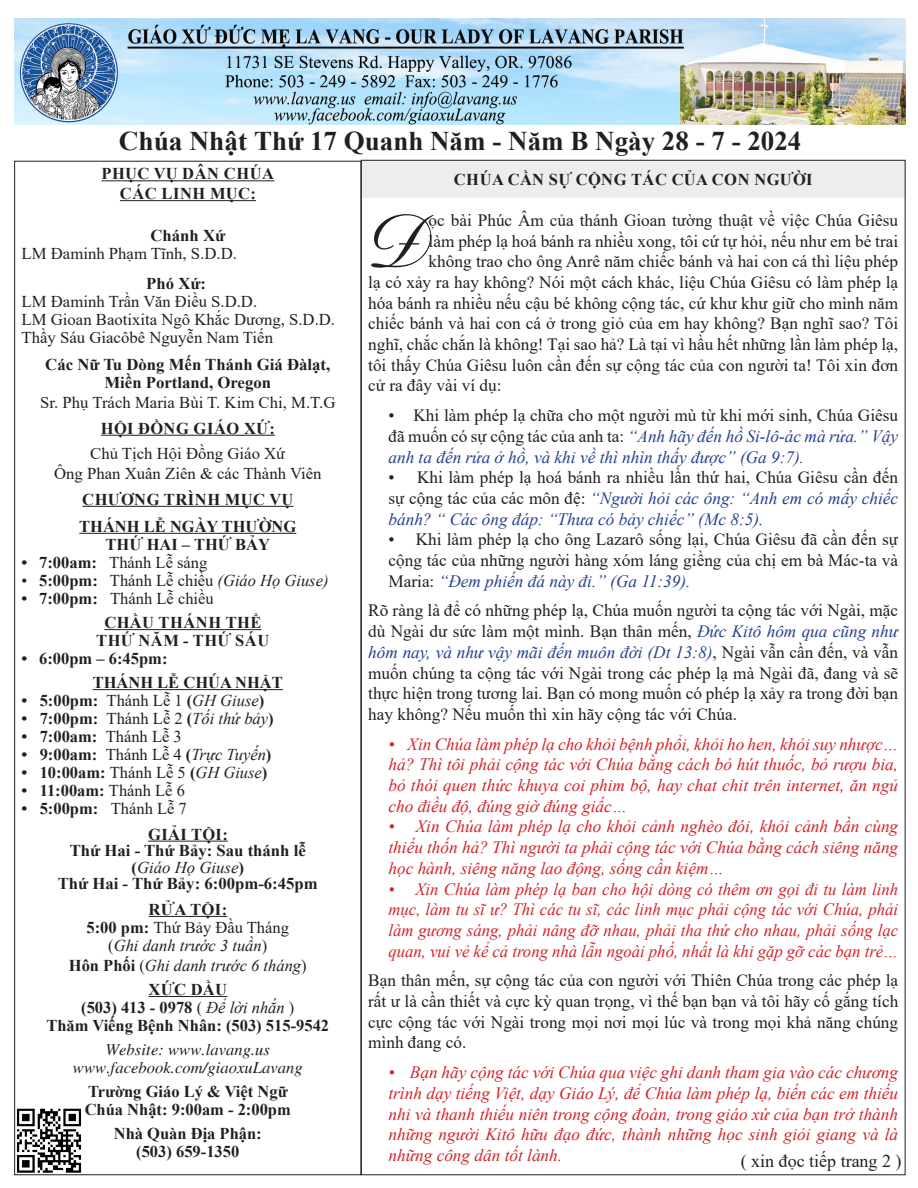
<style>
.page{position:relative;width:918px;height:1188px;background:#fff}
.page>*{position:absolute;margin:0;border:0;box-sizing:border-box;transform-origin:0 0}
.t1{font:74.4px "UVN Ke Chuyen 3";color:#231f20}
.t2{font:700 27px "Times New Roman";color:#231f20}
.t3{font:18px "Times New Roman";color:#231f20}
.t4{font:17.25px/20.7px "Times New Roman";color:#231f20;text-align:justify}
.t5{font:italic 17.25px/20.7px "Times New Roman";color:#d1232a;text-align:justify}
.t6{font:700 16.5px "Times New Roman";color:#231f20}
.t7{font:16.5px "Times New Roman";color:#231f20}
.t8{font:700 16.5px/24px "Times New Roman";letter-spacing:.035em;color:#231f20}
.t9{font:italic 16.5px "Times New Roman";color:#231f20}
.t10{font:16.5px "VNI Times Italic";color:#231f20}
.t11{font:700 16.5px "Times New Roman";letter-spacing:.02em;color:#231f20}
.t12{font:700 16.5px "Times New Roman";letter-spacing:.025em;color:#231f20}
.s1{font-weight:700}
.s2{font-style:italic}
.s3{font-weight:400}
.s4{font-weight:400;font-style:italic}
.s5{font-weight:700;font-style:normal}
.s6{font-style:normal}
.s7{font-style:italic;color:#253f8e}
</style>
<div class="page">
<div style="left:362px;top:162px;width:544px;height:36px;background:#ededed"></div>
<hr style="left:101px;top:180px;width:173px;height:1px;background:#231f20">
<hr style="left:120px;top:200px;width:136px;height:1px;background:#231f20">
<hr style="left:101px;top:435px;width:174px;height:1px;background:#231f20">
<hr style="left:82px;top:506px;width:212px;height:1px;background:#231f20">
<hr style="left:79px;top:533px;width:217px;height:1px;background:#231f20">
<hr style="left:104px;top:629px;width:157px;height:1px;background:#231f20">
<hr style="left:93px;top:689px;width:190px;height:1px;background:#231f20">
<hr style="left:148px;top:841px;width:80px;height:1px;background:#231f20">
<hr style="left:149px;top:916px;width:78px;height:1px;background:#231f20">
<hr style="left:149px;top:996px;width:78px;height:1px;background:#231f20">
<img style="left:15px;top:18px;width:891px;height:106px">
<img style="left:14px;top:1107px;width:71px;height:69px">
<p class="t2" style="left:119px;top:121px;width:684px">Chúa Nhật Thứ 17 Quanh Năm - Năm B Ngày 28 - 7 - 2024</p>
<p class="t11" style="left:454px;top:168px;width:360px">CHÚA CẦN SỰ CỘNG TÁC CỦA CON NGƯỜI</p>
<p class="t1" style="left:368px;top:186px;width:62px">Đ</p>
<p class="t8" style="left:101px;top:161px;width:174px">PHỤC VỤ DÂN CHÚA</p>
<p class="t8" style="left:120px;top:181px;width:137px">CÁC LINH MỤC:</p>
<p class="t6" style="left:150px;top:224px;width:76px">Chánh Xứ</p>
<p class="t7" style="left:22px;top:242px;width:217px">LM Đaminh Phạm Tĩnh, S.D.D.</p>
<p class="t6" style="left:146px;top:272px;width:61px">Phó Xứ:</p>
<p class="t7" style="left:22px;top:290px;width:237px">LM Đaminh Trần Văn Điều S.D.D.</p>
<p class="t7" style="left:22px;top:308px;width:315px">LM Gioan Baotixita Ngô Khắc Dương, S.D.D.</p>
<p class="t7" style="left:22px;top:326px;width:253px">Thầy Sáu Giacôbê Nguyễn Nam Tiến</p>
<p class="t6" style="left:45px;top:353px;width:287px">Các Nữ Tu Dòng Mến Thánh Giá Đàlạt,</p>
<p class="t6" style="left:105px;top:371px;width:168px">Miền Portland, Oregon</p>
<p class="t7" style="left:40px;top:391px;width:297px">Sr. Phụ Trách Maria Bùi T. Kim Chi, M.T.G</p>
<p class="t11" style="left:101px;top:416px;width:175px">HỘI ĐỒNG GIÁO XỨ:</p>
<p class="t7" style="left:90px;top:442px;width:197px">Chủ Tịch Hội Đồng Giáo Xứ</p>
<p class="t7" style="left:54px;top:462px;width:269px">Ông Phan Xuân Ziên &amp; các Thành Viên</p>
<p class="t12" style="left:82px;top:487px;width:213px">CHƯƠNG TRÌNH MỤC VỤ</p>
<p class="t6" style="left:79px;top:514px;width:219px">THÁNH LỄ NGÀY THƯỜNG</p>
<p class="t6" style="left:106px;top:532px;width:166px">THỨ HAI – THỨ BẢY</p>
<p class="t7" style="left:22px;top:551px;width:187px"><span class="s1">• 7:00am:</span> Thánh Lễ sáng</p>
<p class="t7" style="left:22px;top:569px;width:308px">• <span class="s1">5:00pm:</span> Thánh Lễ chiều <span class="s2">(Giáo Họ Giuse)</span></p>
<p class="t8" style="left:104px;top:586px;width:159px;text-indent:-83px">• 7:00pm: <span class="s3">Thánh Lễ chiều<br></span>CHẦU THÁNH THỂ</p>
<p class="t8" style="left:96px;top:628px;width:175px">THỨ NĂM - THỨ SÁU</p>
<p class="t6" style="left:22px;top:646px;width:147px">• 6:00pm – 6:45pm:</p>
<p class="t6" style="left:93px;top:670px;width:192px">THÁNH LỄ CHÚA NHẬT</p>
<p class="t6" style="left:22px;top:688px;width:244px">• 5:00pm: <span class="s3">Thánh Lễ 1</span> (<span class="s4">GH Giuse</span>)</p>
<p class="t6" style="left:22px;top:706px;width:254px">• 7:00pm: <span class="s3">Thánh Lễ 2</span> (<span class="s4">Tối thứ bảy</span>)</p>
<p class="t6" style="left:22px;top:724px;width:162px">• 7:00am: <span class="s3">Thánh Lễ 3</span></p>
<p class="t6" style="left:22px;top:742px;width:251px">• 9:00am: <span class="s3">Thánh Lễ 4</span> (<span class="s4">Trực Tuyến</span>)</p>
<p class="t6" style="left:22px;top:760px;width:247px">• 10:00am: <span class="s3">Thánh Lễ 5</span> (<span class="s4">GH Giuse</span>)</p>
<p class="t6" style="left:22px;top:778px;width:165px">• 11:00am: <span class="s3">Thánh Lễ 6</span></p>
<p class="t6" style="left:22px;top:796px;width:167px">• 5:00pm: <span class="s3">Thánh Lễ 7</span></p>
<p class="t6" style="left:148px;top:822px;width:81px">GIẢI TỘI:</p>
<p class="t6" style="left:70px;top:839px;width:238px">Thứ Hai - Thứ Bảy: Sau thánh lễ</p>
<p class="t9" style="left:132px;top:856px;width:114px"><span class="s5">(</span>Giáo Họ Giuse<span class="s5">)</span></p>
<p class="t6" style="left:58px;top:872px;width:262px">Thứ Hai - Thứ Bảy: 6:00pm-6:45pm</p>
<p class="t6" style="left:149px;top:898px;width:80px">RỬA TỘI:</p>
<p class="t7" style="left:87px;top:916px;width:204px"><span class="s1">5:00 pm:</span> Thứ Bảy Đầu Tháng</p>
<p class="t9" style="left:108px;top:934px;width:160px"><span class="s6">(</span>Ghi danh trước 3 tuần<span class="s6">)</span></p>
<p class="t9" style="left:69px;top:954px;width:239px"><span class="s5">Hôn Phối</span> <span class="s6">(</span>Ghi danh trước 6 tháng<span class="s6">)</span></p>
<p class="t6" style="left:149px;top:977px;width:80px">XỨC DẦU</p>
<p class="t6" style="left:81px;top:995px;width:215px">(503) 413 - 0978 <span class="s3">(</span> <span class="s4">Để lời nhắn</span> <span class="s3">)</span></p>
<p class="t6" style="left:46px;top:1013px;width:284px">Thăm Viếng Bệnh Nhân: (503) 515-9542</p>
<p class="t10" style="left:105px;top:1037px;width:166px">Website: www.lavang.us</p>
<p class="t10" style="left:73px;top:1055px;width:231px">www.facebook.com/giaoxuLavang</p>
<p class="t6" style="left:88px;top:1079px;width:201px">Trường Giáo Lý &amp; Việt Ngữ</p>
<p class="t6" style="left:85px;top:1097px;width:208px">Chúa Nhật: 9:00am - 2:00pm</p>
<p class="t6" style="left:114px;top:1121px;width:150px">Nhà Quàn Địa Phận:</p>
<p class="t6" style="left:136px;top:1139px;width:105px">(503) 659-1350</p>
<p class="t3" style="left:741px;top:1149px;width:162px">( xin đọc tiếp trang 2 )</p>
<p class="t4" style="left:429px;top:209px;width:471px">ọc bài Phúc Âm của thánh Gioan tường thuật về việc Chúa Giêsu</p>
<p class="t4" style="left:429px;top:230px;width:471px">làm phép lạ hoá bánh ra nhiều xong, tôi cứ tự hỏi, nếu như em bé trai</p>
<p class="t4" style="left:429px;top:251px;width:471px">không trao cho ông Anrê năm chiếc bánh và hai con cá thì liệu phép</p>
<p class="t4" style="left:368px;top:271px;width:531px">lạ có xảy ra hay không? Nói một cách khác, liệu Chúa Giêsu có làm phép lạ</p>
<p class="t4" style="left:368px;top:292px;width:532px">hóa bánh ra nhiều nếu cậu bé không cộng tác, cứ khư khư giữ cho mình năm</p>
<p class="t4" style="left:368px;top:313px;width:532px">chiếc bánh và hai con cá ở trong giỏ của em hay không? Bạn nghĩ sao? Tôi</p>
<p class="t4" style="left:368px;top:333px;width:531px">nghĩ, chắc chắn là không! Tại sao hả? Là tại vì hầu hết những lần làm phép lạ,</p>
<p class="t4" style="left:368px;top:354px;width:531px">tôi thấy Chúa Giêsu luôn cần đến sự cộng tác của con người ta! Tôi xin đơn</p>
<p class="t4" style="left:368px;top:375px;width:135px">cử ra đây vài ví dụ:</p>
<p class="t4" style="left:388px;top:405px;width:511px">• Khi làm phép lạ chữa cho một người mù từ khi mới sinh, Chúa Giêsu đã muốn có sự cộng tác của anh ta: <span class="s7">“Anh hãy đến hồ Si-lô-ác mà rửa.” Vậy anh ta đến rửa ở hồ, và khi về thì nhìn thấy được” (Ga 9:7).</span></p>
<p class="t4" style="left:388px;top:467px;width:511px">• Khi làm phép lạ hoá bánh ra nhiều lần thứ hai, Chúa Giêsu cần đến sự cộng tác của các môn đệ: <span class="s7">“Người hỏi các ông: “Anh em có mấy chiếc bánh? “ Các ông đáp: “Thưa có bảy chiếc” (Mc 8:5).</span></p>
<p class="t4" style="left:388px;top:529px;width:511px">• Khi làm phép lạ cho ông Lazarô sống lại, Chúa Giêsu đã cần đến sự cộng tác của những người hàng xóm láng giềng của chị em bà Mác-ta và Maria: <span class="s7">“Đem phiến đá này đi.” (Ga 11:39).</span></p>
<p class="t4" style="left:368px;top:600px;width:532px">Rõ ràng là để có những phép lạ, Chúa muốn người ta cộng tác với Ngài, mặc dù Ngài dư sức làm một mình. Bạn thân mến, <span class="s7">Đức Kitô hôm qua cũng như hôm nay, và như vậy mãi đến muôn đời (Dt 13:8)</span>, Ngài vẫn cần đến, và vẫn muốn chúng ta cộng tác với Ngài trong các phép lạ mà Ngài đã, đang và sẽ thực hiện trong tương lai. Bạn có mong muốn có phép lạ xảy ra trong đời bạn hay không? Nếu muốn thì xin hãy cộng tác với Chúa.</p>
<p class="t5" style="left:388px;top:733px;width:511px">• Xin Chúa làm phép lạ cho khỏi bệnh phổi, khỏi ho hen, khỏi suy nhược… hả? Thì tôi phải cộng tác với Chúa bằng cách bỏ hút thuốc, bỏ rượu bia, bỏ thói quen thức khuya coi phim bộ, hay chat chit trên internet, ăn ngủ cho điều độ, đúng giờ đúng giấc…</p>
<p class="t5" style="left:388px;top:816px;width:511px">• Xin Chúa làm phép lạ cho khỏi cảnh nghèo đói, khỏi cảnh bần cùng thiếu thốn hả? Thì người ta phải cộng tác với Chúa bằng cách siêng năng học hành, siêng năng lao động, sống cần kiệm…</p>
<p class="t5" style="left:388px;top:878px;width:511px">• Xin Chúa làm phép lạ ban cho hội dòng có thêm ơn gọi đi tu làm linh mục, làm tu sĩ ư? Thì các tu sĩ, các linh mục phải cộng tác với Chúa, phải làm gương sáng, phải nâng đỡ nhau, phải tha thứ cho nhau, phải sống lạc quan, vui vẻ kể cả trong nhà lẫn ngoài phố, nhất là khi gặp gỡ các bạn trẻ…</p>
<p class="t4" style="left:368px;top:970px;width:532px">Bạn thân mến, sự cộng tác của con người với Thiên Chúa trong các phép lạ rất ư là cần thiết và cực kỳ quan trọng, vì thế bạn bạn và tôi hãy cố gắng tích cực cộng tác với Ngài trong mọi nơi mọi lúc và trong mọi khả năng chúng mình đang có.</p>
<p class="t5" style="left:388px;top:1062px;width:511px">• Bạn hãy cộng tác với Chúa qua việc ghi danh tham gia vào các chương trình dạy tiếng Việt, dạy Giáo Lý, để Chúa làm phép lạ, biến các em thiếu nhi và thanh thiếu niên trong cộng đoàn, trong giáo xứ của bạn trở thành những người Kitô hữu đạo đức, thành những học sinh giỏi giang và là những công dân tốt lành.</p>
</div>
